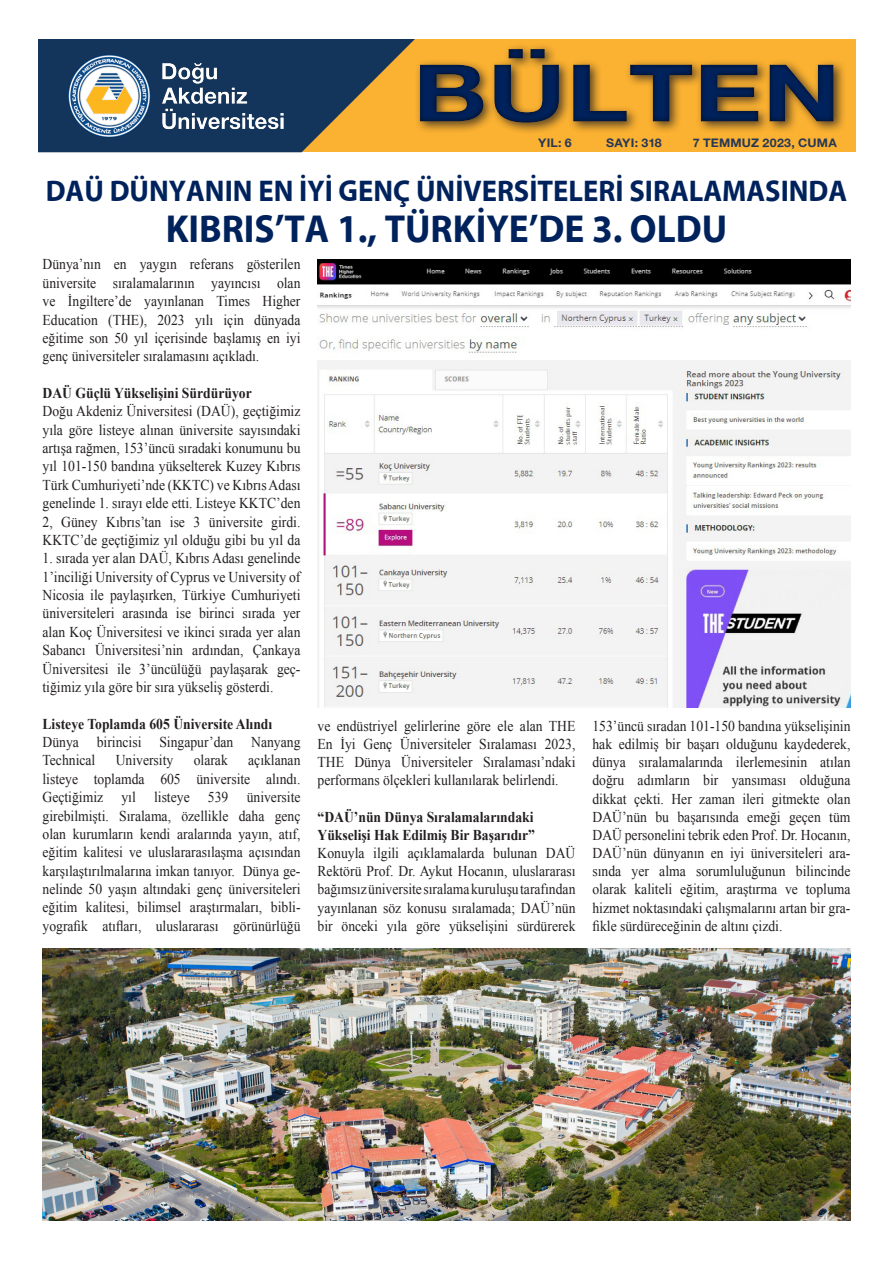
<style>
.page{position:relative;width:893px;height:1263px;background:#fff}
.page>*{position:absolute;margin:0;border:0;box-sizing:border-box;transform-origin:0 0}
.t1{font:700 79.35px "Helvetica Neue EMU";color:#00225c;scale:1.34 1}
.t2{font:700 39.3px "Myriad EMU";color:#00225c;scale:.95 1}
.t3{font:700 30.15px "Myriad EMU";color:#00225c;scale:.95 1}
.t4{font:15px/18.3px "Times New Roman";color:#231f20;text-align:justify;scale:.91 1}
.t5{font:700 15px/18.1px "Times New Roman";color:#231f20;scale:.91 1}
.t6{font:700 11.85px "Helvetica Neue EMU";letter-spacing:.015em;color:#00225c;scale:1.05 1}
</style>
<div class="page">
<div style="left:0;top:30px;width:855px;height:122px;background:#fbb131"></div>
<svg style="left:37px;top:38px;width:380px;height:114px;fill:#13355c"></svg>
<div style="left:372px;top:44px;width:521px;height:95px;background:#231f20;opacity:.75"></div>
<div style="left:0;top:0;width:37px;height:283px;background:#fff"></div>
<div style="left:0;top:0;width:893px;height:38px;background:#fff"></div>
<img style="left:64px;top:51px;width:223px;height:89px">
<img style="left:317px;top:259px;width:533px;height:449px">
<img style="left:43px;top:948px;width:807px;height:272px">
<h1 class="t1" style="left:413px;top:44px;width:321px">BÜLTEN</h1>
<p class="t6" style="left:538px;top:135px;width:33px">YIL: 6</p>
<p class="t6" style="left:606px;top:135px;width:54px">SAYI: 318</p>
<p class="t6" style="left:693px;top:135px;width:139px">7 TEMMUZ 2023, CUMA</p>
<p class="t3" style="left:46px;top:174px;width:845px">DAÜ DÜNYANIN EN İYİ GENÇ ÜNİVERSİTELERİ SIRALAMASINDA</p>
<p class="t2" style="left:166px;top:207px;width:593px">KIBRIS’TA 1., TÜRKİYE’DE 3. OLDU</p>
<p class="t4" style="left:43px;top:255px;width:285px">Dünya’nın en yaygın referans gösterilen üniversite sıralamalarının yayıncısı olan ve İngiltere’de yayınlanan Times Higher Education (THE), 2023 yılı için dünyada eğitime son 50 yıl içerisinde başlamış en iyi genç üniversiteler sıralamasını açıkladı.</p>
<p class="t5" style="left:43px;top:383px;width:231px">DAÜ Güçlü Yükselişini Sürdürüyor</p>
<p class="t4" style="left:43px;top:402px;width:285px">Doğu Akdeniz Üniversitesi (DAÜ), geçtiğimiz yıla göre listeye alınan üniversite sayısındaki artışa rağmen, 153’üncü sıradaki konumunu bu yıl 101-150 bandına yükselterek Kuzey Kıbrıs Türk Cumhuriyeti’nde (KKTC) ve Kıbrıs Adası genelinde 1. sırayı elde etti. Listeye KKTC’den 2, Güney Kıbrıs’tan ise 3 üniversite girdi.<br>KKTC’de geçtiğimiz yıl olduğu gibi bu yıl da</p>
<p class="t4" style="left:43px;top:549px;width:285px">1. sırada yer alan DAÜ, Kıbrıs Adası genelinde 1’inciliği University of Cyprus ve University of Nicosia ile paylaşırken, Türkiye Cumhuriyeti üniversiteleri arasında ise birinci sırada yer alan Koç Üniversitesi ve ikinci sırada yer alan Sabancı Üniversitesi’nin ardından, Çankaya Üniversitesi ile 3’üncülüğü paylaşarak geç&shy;tiğimiz yıla göre bir sıra yükseliş gösterdi.</p>
<p class="t5" style="left:43px;top:714px;width:254px">Listeye Toplamda 605 Üniversite Alındı</p>
<p class="t4" style="left:43px;top:733px;width:285px">Dünya birincisi Singapur’dan Nanyang<br>Technical</p>
<p class="t4" style="left:43px;top:751px;width:285px;text-indent:206px">açıklanan listeye toplamda 605 üniversite alındı.<br>Geçtiğimiz yıl listeye 539 üniversite girebilmişti. Sıralama, özellikle daha genç olan kurumların kendi aralarında yayın, atıf, eğitim kalitesi ve uluslararasılaşma açısından karşılaştırılmalarına imkan tanıyor. Dünya ge&shy;nelinde 50 yaşın altındaki genç üniversiteleri eğitim kalitesi, bilimsel araştırmaları, bibli&shy;yografik atıfları, uluslararası görünürlüğü</p>
<p class="t4" style="left:116px;top:751px;width:65px">University</p>
<p class="t4" style="left:194px;top:751px;width:39px">olarak</p>
<p class="t4" style="left:317px;top:716px;width:285px">ve endüstriyel gelirlerine göre ele alan THE En İyi Genç Üniversiteler Sıralaması 2023, THE Dünya Üniversiteler Sıralaması’ndaki performans ölçekleri kullanılarak belirlendi.</p>
<p class="t5" style="left:317px;top:807px;width:240px">“DAÜ’nün Dünya Sıralamalarındaki<br>Yükselişi Hak Edilmiş Bir Başarıdır”</p>
<p class="t4" style="left:317px;top:844px;width:285px">Konuyla ilgili açıklamalarda bulunan DAÜ Rektörü Prof. Dr. Aykut Hocanın, uluslararası bağımsız üniversite sıralama kuruluşu tarafından yayınlanan söz konusu sıralamada; DAÜ’nün bir önceki yıla göre yükselişini sürdürerek</p>
<p class="t4" style="left:592px;top:716px;width:285px">153’üncü sıradan 101-150 bandına yükselişinin hak edilmiş bir başarı olduğunu kaydederek, dünya sıralamalarında ilerlemesinin atılan doğru adımların bir yansıması olduğuna dikkat çekti. Her zaman ileri gitmekte olan DAÜ’nün bu başarısında emeği geçen tüm DAÜ personelini tebrik eden Prof. Dr. Hocanın, DAÜ’nün dünyanın en iyi üniversiteleri ara&shy;sında yer alma sorumluluğunun bilincinde olarak kaliteli eğitim, araştırma ve topluma hizmet noktasındaki çalışmalarını artan bir gra&shy;fikle sürdüreceğinin de altını çizdi.</p>
</div>
